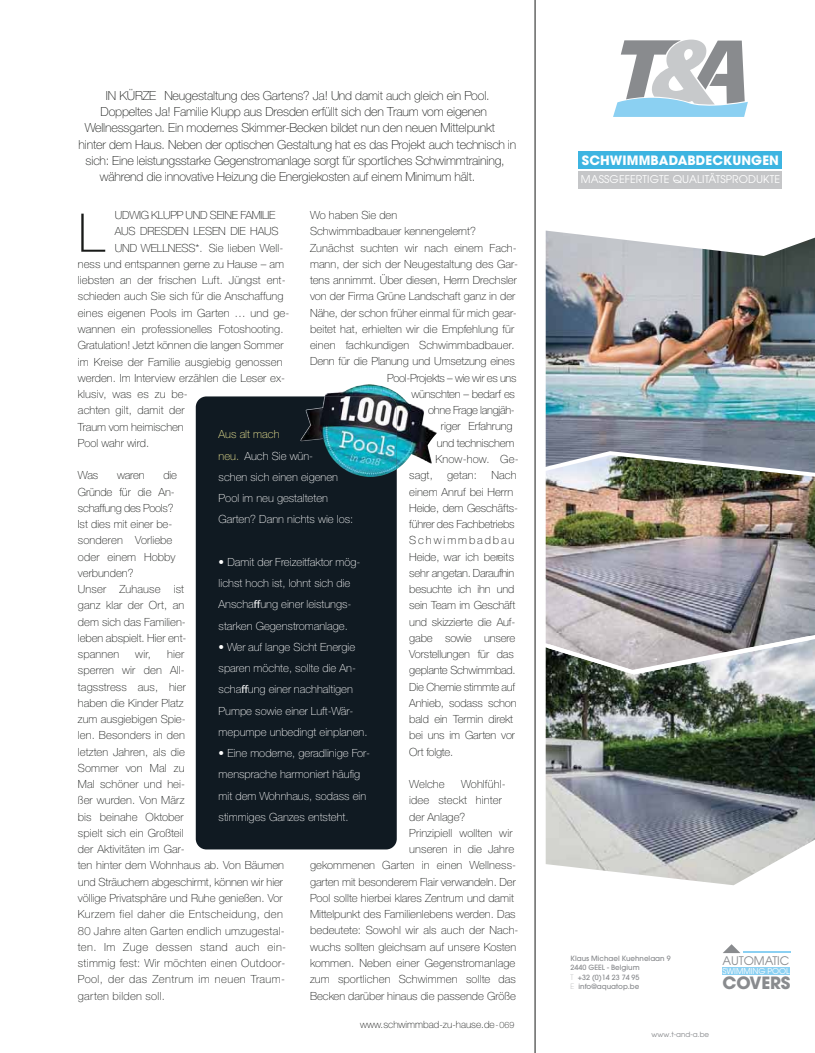
<style>
.page{position:relative;width:815px;height:1053px;background:#fff}
.page>*{position:absolute;margin:0;border:0;box-sizing:border-box;transform-origin:0 0}
.t1{font:900 53.25px "Diavlo";color:#181a18}
.t2{font:700 16.88px "Avant Garde";letter-spacing:-.02em;color:#898b8e}
.t3{font:700 12.75px "Avant Garde";letter-spacing:.01em;color:#fff}
.t4{font:12.5px "Bemtus T";letter-spacing:-.015em;color:#181a18}
.t5{font:11.75px "Avant Garde";letter-spacing:-.01em;color:#898b8e}
.t6{font:300 11.25px/16.2px "Nimbus Sans Novus T";color:#181a18}
.t7{font:300 11.25px/21.2px "Diavlo";color:#fff}
.t8{font:800 11.25px/16.2px "Nimbus Sans Novus T";color:#181a18}
.t9{font:600 11.25px "Nimbus Sans Novus T";letter-spacing:-.025em;color:#181a18}
.t10{font:300 11.25px "Nimbus Sans Novus T";letter-spacing:-.025em;color:#181a18}
.t11{font:300 11.25px "Nimbus Sans Novus T";letter-spacing:-.02em;color:#181a18}
.t12{font:10.62px "Avant Garde";letter-spacing:.01em;color:#fff}
.t13{font:italic 700 10px "Bemtus T";color:#181a18}
.t14{font:8.12px "Avant Garde";letter-spacing:-.01em;color:#fff}
.t15{font:500 7.12px/9.5px "Avant Garde";color:#898b8e}
.t16{font:7.12px "Avant Garde";color:#898b8e}
.s1{font-family:"Nimbus Sans Novus T";font-weight:800}
.s2{font-weight:600}
.s3{font-weight:900;color:#fcf49b}
.s4{font-family:"Myriad Pro";font-weight:400}
.s5{font-family:"Nimbus Sans Novus T";font-weight:200;font-style:normal;font-size:8.75px}
.s6{font-family:"Nimbus Sans Novus T";font-weight:600;font-style:normal;font-size:8.75px}
.s7{font-weight:200}
</style>
<div class="page">
<svg style="left:723px;top:944px;width:17px;height:9px"></svg>
<hr style="left:743px;top:951px;width:47px;height:2px;background:#8bd0f2">
<div style="left:723px;top:966px;width:67px;height:8px;background:#8bd0f2"></div>
<svg style="left:613px;top:40px;width:135px;height:77px"></svg>
<img style="left:546px;top:676px;width:269px;height:209px">
<img style="left:546px;top:482px;width:269px;height:151px">
<img style="left:546px;top:230px;width:269px;height:219px">
<img style="left:546px;top:449px;width:269px;height:33px">
<svg style="left:545px;top:633px;width:270px;height:43px"></svg>
<div style="left:579px;top:151px;width:203px;height:18px;background:#3db4e1"></div>
<div style="left:579px;top:171px;width:203px;height:17px;background:#c5c6c8"></div>
<hr style="left:535px;top:0;width:1px;height:1052px;background:#181a18">
<div style="left:196px;top:396px;width:201px;height:453px;background:#101a22;border-radius:11px"></div>
<img style="left:325px;top:384px;width:112px;height:85px">
<img style="left:300px;top:396px;width:97px;height:81px">
<p class="t4" style="left:106px;top:91px;width:385px"><span class="s1">IN KÜRZE</span> Neugestaltung des Gartens? Ja! Und damit auch gleich ein Pool.</p>
<p class="t4" style="left:101px;top:107px;width:388px">Doppeltes Ja! Familie Klupp aus Dresden erfüllt sich den Traum vom eigenen</p>
<p class="t4" style="left:85px;top:123px;width:411px">Wellnessgarten. Ein modernes Skimmer-Becken bildet nun den neuen Mittelpunkt</p>
<p class="t4" style="left:79px;top:140px;width:439px">hinter dem Haus. Neben der optischen Gestaltung hat es das Projekt auch technisch in</p>
<p class="t4" style="left:86px;top:156px;width:421px">sich: Eine leistungsstarke Gegenstromanlage sorgt für sportliches Schwimmtraining,</p>
<p class="t4" style="left:100px;top:172px;width:377px">während die innovative Heizung die Energiekosten auf einem Minimum hält.</p>
<h1 class="t1" style="left:78px;top:214px;width:28px">L</h1>
<p class="t9" style="left:115px;top:209px;width:162px">UDWIG KLUPP UND SEINE FAMILIE</p>
<p class="t8" style="left:310px;top:208px;width:167px">Wo haben Sie den<br>Schwimmbadbauer kennengelernt?</p>
<p class="t6" style="left:310px;top:241px;width:208px">Zunächst suchten wir nach einem Fach-</p>
<p class="t6" style="left:310px;top:257px;width:210px">mann, der sich der Neugestaltung des Gar-</p>
<p class="t6" style="left:310px;top:273px;width:208px">tens annimmt. Über diesen, Herrn Drechsler</p>
<p class="t6" style="left:310px;top:290px;width:207px">von der Firma Grüne Landschaft ganz in der</p>
<p class="t6" style="left:310px;top:306px;width:208px">Nähe, der schon früher einmal für mich gear-</p>
<p class="t6" style="left:310px;top:322px;width:206px">beitet hat, erhielten wir die Empfehlung für</p>
<p class="t6" style="left:310px;top:338px;width:206px">einen fachkundigen Schwimmbadbauer.</p>
<p class="t6" style="left:310px;top:355px;width:206px">Denn für die Planung und Umsetzung eines</p>
<p class="t10" style="left:387px;top:373px;width:131px">Pool-Projekts – wie wir es uns</p>
<p class="t11" style="left:411px;top:390px;width:105px">wünschten – bedarf es</p>
<p class="t10" style="left:428px;top:406px;width:88px">ohne Frage langjäh-</p>
<p class="t6" style="left:441px;top:419px;width:73px">riger Erfahrung</p>
<p class="t11" style="left:437px;top:438px;width:79px">und technischem</p>
<p class="t6" style="left:435px;top:452px;width:85px">Know-how. Ge-</p>
<p class="t6" style="left:409px;top:468px;width:25px">sagt,</p>
<p class="t6" style="left:447px;top:468px;width:31px">getan:</p>
<p class="t9" style="left:115px;top:225px;width:165px">AUS DRESDEN LESEN DIE HAUS</p>
<p class="t6" style="left:115px;top:241px;width:170px"><span class="s2">UND WELLNESS*.</span> Sie lieben Well-</p>
<p class="t6" style="left:78px;top:257px;width:208px">ness und entspannen gerne zu Hause – am</p>
<p class="t6" style="left:78px;top:273px;width:209px">liebsten an der frischen Luft. Jüngst ent-</p>
<p class="t6" style="left:78px;top:290px;width:207px">schieden auch Sie sich für die Anschaffung</p>
<p class="t6" style="left:78px;top:306px;width:213px">eines eigenen Pools im Garten … und ge-</p>
<p class="t6" style="left:78px;top:322px;width:207px">wannen ein professionelles Fotoshooting.</p>
<p class="t6" style="left:78px;top:338px;width:207px">Gratulation! Jetzt können die langen Sommer</p>
<p class="t6" style="left:78px;top:355px;width:206px">im Kreise der Familie ausgiebig genossen</p>
<p class="t6" style="left:78px;top:371px;width:209px">werden. Im Interview erzählen die Leser ex-</p>
<p class="t6" style="left:78px;top:387px;width:111px">klusiv, was es zu be-</p>
<p class="t6" style="left:78px;top:403px;width:108px">achten gilt, damit der</p>
<p class="t6" style="left:78px;top:420px;width:107px">Traum vom heimischen</p>
<p class="t6" style="left:78px;top:436px;width:73px">Pool wahr wird.</p>
<p class="t8" style="left:78px;top:468px;width:22px">Was</p>
<p class="t8" style="left:117px;top:468px;width:29px">waren</p>
<p class="t7" style="left:219px;top:425px;width:136px"><span class="s3">Aus alt mach<br>neu.</span> Auch Sie wün-<br>schen sich einen eigenen<br>Pool im neu gestalteten<br>Garten? Dann nichts wie los:</p>
<p class="t7" style="left:219px;top:552px;width:143px">• Damit der Freizeitfaktor mög&shy;lichst hoch ist, lohnt sich die<br>Anscha<span class="s4">ff</span>ung einer leistungs&shy;starken Gegenstromanlage.</p>
<p class="t7" style="left:219px;top:637px;width:150px">• Wer auf lange Sicht Energie sparen möchte, sollte die An&shy;scha<span class="s4">ff</span>ung einer nachhaltigen<br>Pumpe sowie einer Luft-Wär&shy;mepumpe unbedingt einplanen.</p>
<p class="t7" style="left:219px;top:744px;width:153px">• Eine moderne, geradlinige For&shy;mensprache harmoniert häufig mit dem Wohnhaus, sodass ein stimmiges Ganzes entsteht.</p>
<p class="t6" style="left:409px;top:468px;width:110px;text-indent:82px">Nach einem Anruf bei Herrn<br>Heide, dem Geschäfts&shy;führer des Fachbetriebs<br>Schwimmbadbau<br>Heide, war ich bereits sehr angetan. Daraufhin besuchte ich ihn und sein Team im Geschäft und skizzierte die Auf&shy;gabe sowie unsere<br>Vorstellungen für das geplante Schwimmbad.<br>Die Chemie stimmte auf<br>Anhieb, sodass schon bald ein Termin direkt bei uns im Garten vor<br>Ort folgte.</p>
<p class="t8" style="left:409px;top:777px;width:37px">Welche</p>
<p class="t8" style="left:78px;top:468px;width:101px;text-indent:86px">die<br>Gründe für die An&shy;schaffung des Pools?<br>Ist dies mit einer be&shy;sonderen Vorliebe oder einem Hobby verbunden?</p>
<p class="t6" style="left:78px;top:582px;width:110px">Unser Zuhause ist ganz klar der Ort, an dem sich das Familien&shy;leben abspielt. Hier ent&shy;spannen</p>
<p class="t6" style="left:78px;top:647px;width:210px;text-indent:89px">hier<br>sperren wir den All-<br>tagsstress aus, hier<br>haben die Kinder Platz<br>zum ausgiebigen Spie-<br>len. Besonders in den<br>letzten Jahren, als die<br>Sommer von Mal zu<br>Mal schöner und hei-<br>ßer wurden. Von März<br>bis beinahe Oktober<br>spielt sich ein Großteil<br>der Aktivitäten im Gar-<br>ten hinter dem Wohnhaus ab. Von Bäumen und Sträuchern abgeschirmt, können wir hier völlige Privatsphäre und Ruhe genießen. Vor<br>Kurzem fiel daher die Entscheidung, den<br>80 Jahre alten Garten endlich umzugestal&shy;ten. Im Zuge dessen stand auch ein&shy;stimmig fest: Wir möchten einen Outdoor-<br>Pool, der das Zentrum im neuen Traum&shy;garten bilden soll.</p>
<p class="t6" style="left:135px;top:647px;width:17px">wir,</p>
<p class="t8" style="left:409px;top:777px;width:98px;text-indent:52px">Wohlfühl&shy;idee steckt hinter der Anlage?</p>
<p class="t6" style="left:409px;top:826px;width:105px">Prinzipiell wollten wir</p>
<p class="t6" style="left:409px;top:842px;width:106px">unseren in die Jahre</p>
<p class="t6" style="left:310px;top:858px;width:208px">gekommenen Garten in einen Wellness-</p>
<p class="t6" style="left:310px;top:874px;width:207px">garten mit besonderem Flair verwandeln. Der</p>
<p class="t6" style="left:310px;top:891px;width:205px">Pool sollte hierbei klares Zentrum und damit</p>
<p class="t6" style="left:310px;top:907px;width:207px">Mittelpunkt des Familienlebens werden. Das</p>
<p class="t6" style="left:310px;top:923px;width:210px">bedeutete: Sowohl wir als auch der Nach-</p>
<p class="t6" style="left:310px;top:939px;width:208px">wuchs sollten gleichsam auf unsere Kosten</p>
<p class="t6" style="left:310px;top:956px;width:207px">kommen. Neben einer Gegenstromanlage</p>
<p class="t6" style="left:310px;top:972px;width:207px">zum sportlichen Schwimmen sollte das</p>
<p class="t6" style="left:310px;top:988px;width:207px">Becken darüber hinaus die passende Größe</p>
<p class="t13" style="left:360px;top:1018px;width:156px">www.schwimmbad-zu-hause.de<span class="s5">-</span><span class="s6">069</span></p>
<p class="t3" style="left:582px;top:155px;width:199px">SCHWIMMBADABDECKUNGEN</p>
<p class="t12" style="left:581px;top:173px;width:201px">MASSGEFERTIGTE QUALITÄTSPRODUKTE</p>
<p class="t15" style="left:571px;top:953px;width:102px">Klaus Michael Kuehnelaan 9<br>2440 GEEL - Belgium<br><span class="s7">T</span> +32 (0)14 23 74 95<br><span class="s7">E</span> info@aquatop.be</p>
<p class="t5" style="left:723px;top:954px;width:68px">AUTOMATIC</p>
<p class="t14" style="left:723px;top:965px;width:69px">SWIMMING POOL</p>
<h2 class="t2" style="left:723px;top:976px;width:69px">COVERS</h2>
<p class="t16" style="left:652px;top:1030px;width:59px">www.t-and-a.be</p>
</div>
